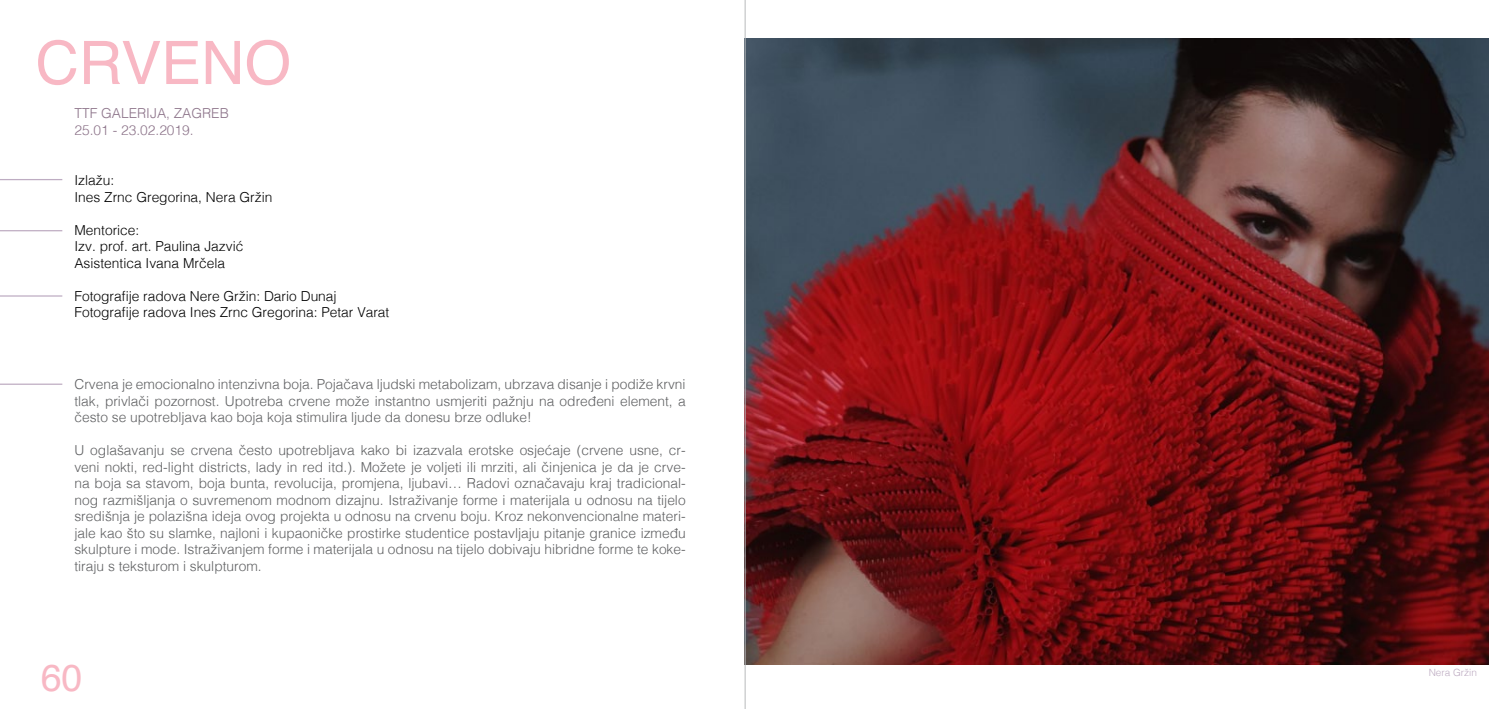
<style>
.page{position:relative;width:1489px;height:709px;background:#fff}
.page>*{position:absolute;margin:0;border:0;box-sizing:border-box;transform-origin:0 0}
.t1{font:60px "Helvetica";color:#f8b8c4}
.t2{font:37.5px "Helvetica";color:#f8b8c4}
.t3{font:300 13.75px/16.5px "Helvetica";color:#5f6062;text-align:justify}
.t4{font:300 13.75px/16.5px "Helvetica";color:#000}
.t5{font:300 13.75px/16.5px "Helvetica";color:#8d748a}
.t6{font:300 10px "Helvetica";color:#beacc2}
</style>
<div class="page">
<hr style="left:0;top:179px;width:62px;height:1px;background:#beacc2">
<hr style="left:0;top:230px;width:62px;height:1px;background:#beacc2">
<hr style="left:0;top:295px;width:62px;height:1px;background:#beacc2">
<hr style="left:0;top:383px;width:62px;height:2px;background:#beacc2">
<img style="left:744px;top:39px;width:744px;height:625px">
<hr style="left:745px;top:0;width:1px;height:709px;background:#b8babc">
<h1 class="t1" style="left:35px;top:17px;width:257px">CRVENO</h1>
<p class="t5" style="left:74px;top:104px;width:156px">TTF GALERIJA, ZAGREB<br>25.01 - 23.02.2019.</p>
<p class="t4" style="left:74px;top:171px;width:199px">Izlažu:<br>Ines Zrnc Gregorina, Nera Gržin</p>
<p class="t4" style="left:74px;top:221px;width:170px">Mentorice:<br>Izv. prof. art. Paulina Jazvić<br>Asistentica Ivana Mrčela</p>
<p class="t4" style="left:74px;top:287px;width:316px">Fotografije radova Nere Gržin: Dario Dunaj<br>Fotografije radova Ines Zrnc Gregorina: Petar Varat</p>
<p class="t3" style="left:74px;top:375px;width:612px">Crvena je emocionalno intenzivna boja. Pojačava ljudski metabolizam, ubrzava disanje i podiže krvni tlak, privlači pozornost. Upotreba crvene može instantno usmjeriti pažnju na određeni element, a često se upotrebljava kao boja koja stimulira ljude da donesu brze odluke!</p>
<p class="t3" style="left:74px;top:441px;width:612px">U oglašavanju se crvena često upotrebljava kako bi izazvala erotske osjećaje (crvene usne, cr&shy;veni nokti, red-light districts, lady in red itd.). Možete je voljeti ili mrziti, ali činjenica je da je crve&shy;na boja sa stavom, boja bunta, revolucija, promjena, ljubavi… Radovi označavaju kraj tradicional&shy;nog razmišljanja o suvremenom modnom dizajnu. Istraživanje forme i materijala u odnosu na tijelo središnja je polazišna ideja ovog projekta u odnosu na crvenu boju. Kroz nekonvencionalne materi&shy;jale kao što su slamke, najloni i kupaoničke prostirke studentice postavljaju pitanje granice između skulpture i mode. Istraživanjem forme i materijala u odnosu na tijelo dobivaju hibridne forme te koke&shy;tiraju s teksturom i skulpturom.</p>
<h2 class="t2" style="left:41px;top:649px;width:43px">60</h2>
<p class="t6" style="left:1428px;top:664px;width:50px">Nera Gržin</p>
</div>
